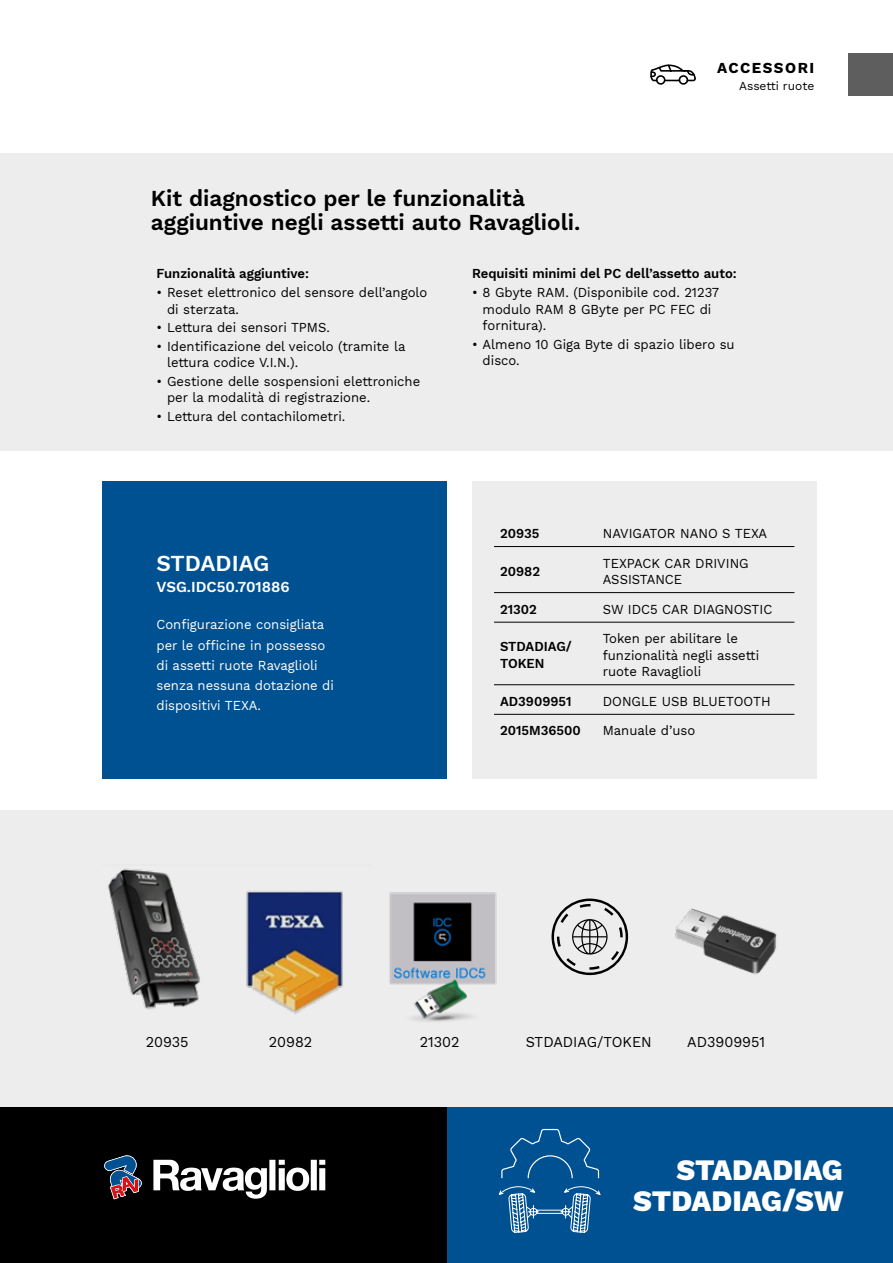
<style>
.page{position:relative;width:893px;height:1263px;background:#fff}
.page>*{position:absolute;margin:0;border:0;box-sizing:border-box;transform-origin:0 0}
.t1{font:800 29.1px/31.5px "Work Sans";color:#fff;text-align:right}
.t2{font:600 22.5px/24px "Work Sans";color:#000}
.t3{font:600 22.5px "Work Sans";color:#fff}
.t4{font:600 15px "Work Sans";color:#fff}
.t5{font:700 15px "Work Sans";letter-spacing:.1em;color:#000}
.t6{font:14.85px "Work Sans";color:#000}
.t7{font:13.5px/16.5px "Work Sans";color:#000}
.t8{font:13.5px/20.2px "Work Sans";color:#fff}
.t9{font:600 13.5px/16.5px "Work Sans";color:#000}
.t10{font:12px "Work Sans";color:#000}
</style>
<div class="page">
<div style="left:0;top:153px;width:893px;height:298px;background:#ededed"></div>
<div style="left:472px;top:482px;width:344px;height:297px;background:#ededed"></div>
<div style="left:0;top:810px;width:893px;height:319px;background:#ededed"></div>
<div style="left:446px;top:1108px;width:447px;height:155px;background:#005192"></div>
<div style="left:0;top:1108px;width:446px;height:155px;background:#000"></div>
<svg style="left:153px;top:1160px;width:172px;height:39px"></svg>
<svg style="left:104px;top:1155px;width:38px;height:44px"></svg>
<svg style="left:498px;top:1186px;width:103px;height:47px"></svg>
<svg style="left:501px;top:1128px;width:99px;height:51px"></svg>
<div style="left:102px;top:482px;width:344px;height:297px;background:#005192"></div>
<div style="left:848px;top:53px;width:45px;height:43px;background:#5f5e5e"></div>
<img style="left:108px;top:868px;width:235px;height:146px">
<img style="left:675px;top:908px;width:102px;height:67px">
<svg style="left:552px;top:898px;width:76px;height:77px"></svg>
<div style="left:581px;top:920px;width:17px;height:34px;border:1px solid #000;border-radius:50%"></div>
<hr style="left:573px;top:936px;width:34px;height:1px;background:#000">
<hr style="left:589px;top:920px;width:1px;height:34px;background:#000">
<div style="left:572px;top:919px;width:35px;height:35px;border:1px solid #000;border-radius:50%"></div>
<img style="left:389px;top:892px;width:108px;height:130px">
<hr style="left:494px;top:546px;width:96px;height:1px;background:#000">
<hr style="left:590px;top:546px;width:204px;height:1px;background:#000">
<hr style="left:494px;top:592px;width:96px;height:1px;background:#000">
<hr style="left:590px;top:592px;width:204px;height:1px;background:#000">
<hr style="left:494px;top:622px;width:96px;height:1px;background:#000">
<hr style="left:590px;top:622px;width:204px;height:1px;background:#000">
<hr style="left:494px;top:684px;width:96px;height:1px;background:#000">
<hr style="left:590px;top:684px;width:204px;height:1px;background:#000">
<hr style="left:494px;top:714px;width:96px;height:1px;background:#000">
<hr style="left:590px;top:714px;width:204px;height:1px;background:#000">
<svg style="left:650px;top:64px;width:46px;height:21px"></svg>
<h2 class="t2" style="left:151px;top:186px;width:431px">Kit diagnostico per le funzionalità aggiuntive negli assetti auto Ravaglioli.</h2>
<p class="t5" style="left:717px;top:57px;width:99px">ACCESSORI</p>
<p class="t10" style="left:739px;top:77px;width:77px">Assetti ruote</p>
<p class="t9" style="left:156px;top:265px;width:154px">Funzionalità aggiuntive:</p>
<p class="t7" style="left:167px;top:284px;width:262px;text-indent:-11px">• Reset elettronico del sensore dell’angolo di sterzata.</p>
<p class="t7" style="left:156px;top:319px;width:175px">• Lettura dei sensori TPMS.</p>
<p class="t7" style="left:167px;top:337px;width:240px;text-indent:-11px">• Identificazione del veicolo (tramite la lettura codice V.I.N.).</p>
<p class="t7" style="left:167px;top:373px;width:255px;text-indent:-11px">• Gestione delle sospensioni elettroniche per la modalità di registrazione.</p>
<p class="t7" style="left:156px;top:408px;width:190px">• Lettura del contachilometri.</p>
<h2 class="t3" style="left:156px;top:547px;width:115px">STDADIAG</h2>
<p class="t4" style="left:156px;top:576px;width:135px">VSG.IDC50.701886</p>
<p class="t8" style="left:156px;top:614px;width:179px">Configurazione consigliata per le officine in possesso di assetti ruote Ravaglioli senza nessuna dotazione di dispositivi TEXA.</p>
<p class="t9" style="left:472px;top:265px;width:266px">Requisiti minimi del PC dell’assetto auto:</p>
<p class="t7" style="left:483px;top:284px;width:238px;text-indent:-11px">• 8 Gbyte RAM. (Disponibile cod. 21237 modulo RAM 8 GByte per PC FEC di fornitura).</p>
<p class="t7" style="left:483px;top:335px;width:254px;text-indent:-11px">• Almeno 10 Giga Byte di spazio libero su disco.</p>
<p class="t9" style="left:500px;top:525px;width:41px">20935</p>
<p class="t7" style="left:603px;top:525px;width:166px">NAVIGATOR NANO S TEXA</p>
<p class="t9" style="left:500px;top:562px;width:42px">20982</p>
<p class="t7" style="left:603px;top:554px;width:147px">TEXPACK CAR DRIVING<br>ASSISTANCE</p>
<p class="t9" style="left:500px;top:600px;width:38px">21302</p>
<p class="t7" style="left:603px;top:600px;width:171px">SW IDC5 CAR DIAGNOSTIC</p>
<p class="t9" style="left:500px;top:638px;width:73px">STDADIAG/<br>TOKEN</p>
<p class="t7" style="left:603px;top:630px;width:158px">Token per abilitare le funzionalità negli assetti ruote Ravaglioli</p>
<p class="t9" style="left:500px;top:692px;width:73px">AD3909951</p>
<p class="t7" style="left:603px;top:692px;width:169px">DONGLE USB BLUETOOTH</p>
<p class="t9" style="left:500px;top:722px;width:82px">2015M36500</p>
<p class="t7" style="left:603px;top:722px;width:94px">Manuale d’uso</p>
<p class="t6" style="left:146px;top:1030px;width:44px">20935</p>
<p class="t6" style="left:269px;top:1030px;width:45px">20982</p>
<p class="t6" style="left:420px;top:1030px;width:41px">21302</p>
<p class="t6" style="left:526px;top:1030px;width:128px">STDADIAG/TOKEN</p>
<p class="t6" style="left:687px;top:1030px;width:79px">AD3909951</p>
<h1 class="t1" style="left:633px;top:1153px;width:212px">STADADIAG<br>STDADIAG/SW</h1>
</div>
